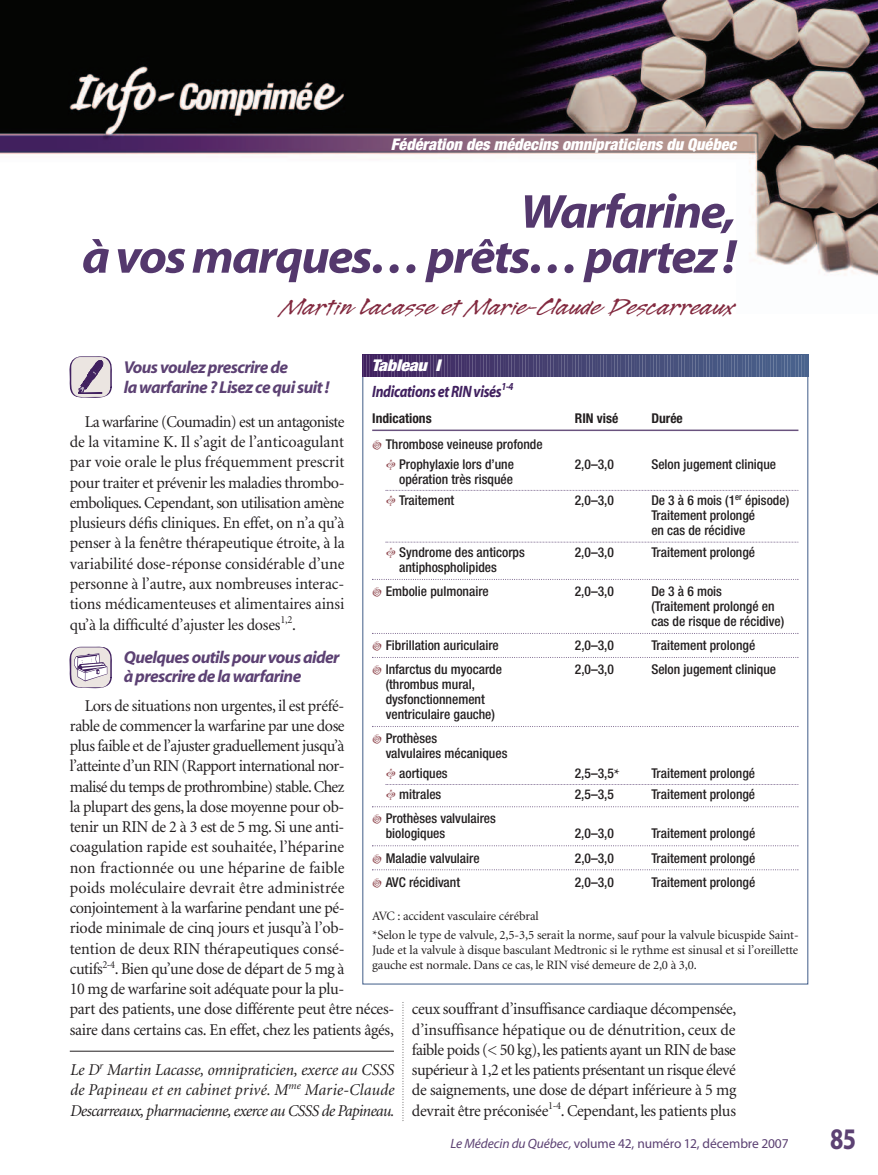
<style>
.page{position:relative;width:878px;height:1175px;background:#fff}
.page>*{position:absolute;margin:0;border:0;box-sizing:border-box;transform-origin:0 0}
.t1{font:italic 700 48px/45px "Myriad";letter-spacing:-.035em;color:#54386d;text-align:right;scale:1.05 1}
.t2{font:700 30px "Myriad";color:#5c4173;scale:.8 1}
.t3{font:27px "Legault Std";color:#82293f;scale:1.2 1}
.t4{font:italic 700 17.25px/19.5px "Myriad";letter-spacing:-.035em;color:#5c4173}
.t5{font:16.5px/20.2px "Minion";letter-spacing:-.02em;color:#231f20;text-align:justify}
.t6{font:italic 16.5px/20.2px "Minion";letter-spacing:-.04em;color:#231f20;text-align:justify}
.t7{font:italic 700 16.5px "Myriad";letter-spacing:-.025em;color:#40205f;scale:.85 1}
.t8{font:italic 900 condensed 16.2px "Helvetica Neue";color:#fff}
.t9{font:italic 900 condensed 16.2px "Helvetica Neue";color:#fff;scale:1.11 1}
.t10{font:500 condensed 13.5px/15px "Helvetica Neue";color:#231f20}
.t11{font:13.5px "Myriad";letter-spacing:-.01em;color:#5c4173}
.t12{font:700 condensed 13.5px "Helvetica Neue";color:#231f20}
.t13{font:12.75px/19.5px "Minion";letter-spacing:-.01em;color:#231f20}
.s1{font-family:"Minion";font-weight:700;font-stretch:normal}
.s2{font-style:italic}
</style>
<div class="page">
<img style="left:0;top:0;width:878px;height:276px">
<svg style="left:402px;top:1002px;width:1px;height:117px"></svg>
<hr style="left:70px;top:1050px;width:324px;height:1px;background:#231f20">
<svg style="left:70px;top:356px;width:42px;height:42px;background:#c0b3c1"></svg>
<svg style="left:69px;top:646px;width:43px;height:43px"></svg>
<hr style="left:372px;top:429px;width:426px;height:2px;background:#69527e">
<svg style="left:372px;top:579px;width:426px;height:1px"></svg>
<svg style="left:372px;top:633px;width:426px;height:1px"></svg>
<svg style="left:372px;top:657px;width:426px;height:1px"></svg>
<svg style="left:372px;top:726px;width:426px;height:1px"></svg>
<svg style="left:372px;top:806px;width:426px;height:1px"></svg>
<svg style="left:372px;top:845px;width:426px;height:1px"></svg>
<svg style="left:372px;top:869px;width:426px;height:1px"></svg>
<svg style="left:362px;top:354px;width:447px;height:22px;background:#4c4b79"></svg>
<svg style="left:386px;top:490px;width:412px;height:1px"></svg>
<svg style="left:386px;top:542px;width:412px;height:1px"></svg>
<svg style="left:386px;top:784px;width:412px;height:1px"></svg>
<p class="t8" style="left:391px;top:138px;width:347px">Fédération des médecins omnipraticiens du Québec</p>
<h1 class="t1" style="left:82px;top:194px;width:624px">Warfarine,<br>à vos marques… prêts… partez !</h1>
<h3 class="t3" style="left:284px;top:289px;width:378px">Martin Lacasse et Marie-Claude Descarreaux</h3>
<p class="t9" style="left:371px;top:359px;width:63px">Tableau I</p>
<p class="t4" style="left:124px;top:359px;width:207px">Vous voulez prescrire de<br>la warfarine ? Lisez ce qui suit !</p>
<p class="t5" style="left:70px;top:413px;width:276px;text-indent:15px">La warfarine (Coumadin) est un antagoniste de la vitamine K. Il s’agit de l’anticoagulant par voie orale le plus fréquemment prescrit pour traiter et prévenir les maladies thrombo&shy;emboliques. Cependant, son utilisation amène plusieurs défis cliniques. En effet, on n’a qu’à penser à la fenêtre thérapeutique étroite, à la variabilité dose-réponse considérable d’une personne à l’autre, aux nombreuses interac&shy;tions médicamenteuses et alimentaires ainsi qu’à la difficulté d’ajuster les doses<sup>1,2</sup>.</p>
<p class="t4" style="left:124px;top:649px;width:217px">Quelques outils pour vous aider àprescrirede la warfarine</p>
<p class="t5" style="left:70px;top:696px;width:326px;text-align:left;text-indent:15px">Lors de situations non urgentes, il est préfé-<br>rable de commencer la warfarine par une dose<br>plus faible et de l’ajuster graduellement jusqu’à l’atteinte d’un RIN (Rapport international nor-<br>malisé du temps de prothrombine) stable. Chez<br>la plupart des gens, la dose moyenne pour ob-<br>tenir un RIN de 2 à 3 est de 5 mg. Si une anti&shy;coagulation rapide est souhaitée, l’héparine<br>non fractionnée ou une héparine de faible<br>poids moléculaire devrait être administrée conjointement à la warfarine pendant une pé-<br>riode minimale de cinq jours et jusqu’à l’ob&shy;tention de deux RIN thérapeutiques consé&shy;cutifs<sup>2-4</sup>. Bien qu’une dose de départ de 5 mg à<br>10 mg de warfarine soit adéquate pour la plu-<br>part des patients, une dose différente peut être néces&shy;saire dans certains cas. En effet, chez les patients âgés,</p>
<p class="t7" style="left:372px;top:385px;width:168px">Indications et RIN visés<sup>1-4</sup></p>
<p class="t12" style="left:372px;top:413px;width:61px">Indications</p>
<p class="t12" style="left:575px;top:413px;width:45px">RIN visé</p>
<p class="t12" style="left:651px;top:413px;width:33px">Durée</p>
<p class="t10" style="left:399px;top:436px;width:145px;line-height:19.5px;text-indent:-14px">Thrombose veineuse profonde<br>Prophylaxie lors d’une</p>
<p class="t10" style="left:574px;top:457px;width:41px">2,0–3,0</p>
<p class="t10" style="left:651px;top:457px;width:126px">Selon jugement clinique</p>
<p class="t10" style="left:399px;top:469px;width:115px;line-height:21.8px">opération très risquée<br>Traitement</p>
<p class="t10" style="left:575px;top:494px;width:41px">2,0–3,0</p>
<p class="t10" style="left:651px;top:494px;width:139px">De 3 à 6 mois (1<sup>er</sup> épisode)<br>Traitement prolongé<br>en cas de récidive</p>
<p class="t10" style="left:399px;top:546px;width:127px">Syndrome des anticorps</p>
<p class="t10" style="left:574px;top:546px;width:41px">2,0–3,0</p>
<p class="t10" style="left:651px;top:546px;width:105px">Traitement prolongé</p>
<p class="t10" style="left:386px;top:556px;width:113px;line-height:24px;text-indent:14px">antiphospholipides<br>Embolie pulmonaire</p>
<p class="t10" style="left:575px;top:585px;width:41px">2,0–3,0</p>
<p class="t10" style="left:651px;top:585px;width:134px">De 3 à 6 mois<br>(Traitement prolongé en cas de risque de récidive)</p>
<p class="t10" style="left:386px;top:639px;width:115px">Fibrillation auriculaire</p>
<p class="t10" style="left:575px;top:639px;width:41px">2,0–3,0</p>
<p class="t10" style="left:651px;top:639px;width:105px">Traitement prolongé</p>
<p class="t10" style="left:386px;top:663px;width:118px">Infarctus du myocarde</p>
<p class="t10" style="left:575px;top:663px;width:41px">2,0–3,0</p>
<p class="t10" style="left:651px;top:663px;width:126px">Selon jugement clinique</p>
<p class="t10" style="left:386px;top:678px;width:111px">(thrombus mural, dysfonctionnement ventriculaire gauche)</p>
<p class="t10" style="left:386px;top:732px;width:123px">Prothèses<br>valvulaires mécaniques</p>
<p class="t10" style="left:399px;top:766px;width:50px">aortiques</p>
<p class="t10" style="left:574px;top:766px;width:47px">2,5–3,5<span class="s1">*</span></p>
<p class="t10" style="left:651px;top:766px;width:105px">Traitement prolongé</p>
<p class="t10" style="left:399px;top:788px;width:44px">mitrales</p>
<p class="t10" style="left:574px;top:788px;width:41px">2,5–3,5</p>
<p class="t10" style="left:651px;top:788px;width:105px">Traitement prolongé</p>
<p class="t10" style="left:386px;top:812px;width:112px">Prothèses valvulaires biologiques</p>
<p class="t10" style="left:575px;top:827px;width:41px">2,0–3,0</p>
<p class="t10" style="left:651px;top:827px;width:105px">Traitement prolongé</p>
<p class="t10" style="left:386px;top:851px;width:95px">Maladie valvulaire</p>
<p class="t10" style="left:575px;top:851px;width:41px">2,0–3,0</p>
<p class="t10" style="left:651px;top:851px;width:105px">Traitement prolongé</p>
<p class="t10" style="left:386px;top:875px;width:76px">AVC récidivant</p>
<p class="t10" style="left:575px;top:875px;width:41px">2,0–3,0</p>
<p class="t10" style="left:651px;top:875px;width:105px">Traitement prolongé</p>
<p class="t13" style="left:372px;top:906px;width:428px">AVC : accident vasculaire cérébral<br>*Selon le type de valvule, 2,5-3,5 serait la norme, sauf pour la valvule bicuspide Saint-</p>
<p class="t13" style="left:372px;top:943px;width:427px;line-height:15px">Jude et la valvule à disque basculant Medtronic si le rythme est sinusal et si l’oreillette gauche est normale. Dans ce cas, le RIN visé demeure de 2,0 à 3,0.</p>
<p class="t5" style="left:412px;top:1000px;width:326px">ceux souffrant d’insuffisance cardiaque décompensée, d’insuffisance hépatique ou de dénutrition, ceux de faible poids (&lt; 50 kg), les patients ayant un RIN de base supérieur à 1,2 et les patients présentant un risque élevé de saignements, une dose de départ inférieure à 5 mg devrait être préconisée<sup>1-4</sup>. Cependant, les patients plus</p>
<p class="t11" style="left:450px;top:1138px;width:339px"><span class="s2">Le Médecin du Québec,</span> volume 42, numéro 12, décembre 2007</p>
<p class="t6" style="left:70px;top:1061px;width:326px">Le D<sup>r</sup> Martin Lacasse, omnipraticien, exerce au CSSS de Papineau et en cabinet privé. M<sup>me</sup> Marie-Claude Descarreaux, pharmacienne, exerce au CSSS de Papineau.</p>
<h2 class="t2" style="left:830px;top:1127px;width:34px">85</h2>
</div>
